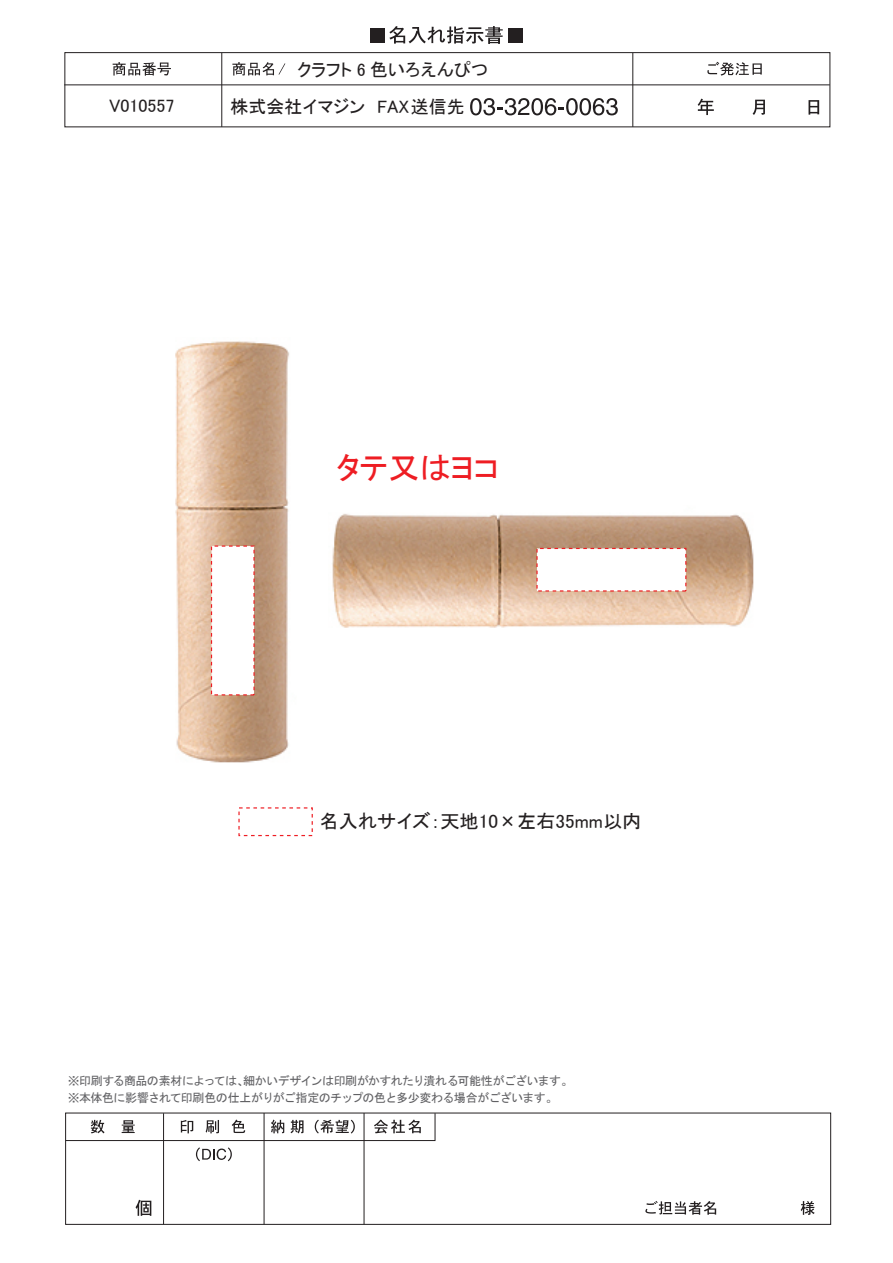
<style>
.page{position:relative;width:893px;height:1263px;background:#fff}
.page>*{position:absolute;margin:0;border:0;box-sizing:border-box;transform-origin:0 0}
.t1{font:31.5px "MS P Gothic";color:#ee1d23}
.t2{font:19.2px "MS P Gothic";color:#231f20}
.t3{font:18px "MS P Gothic";color:#231f20}
.t4{font:12px/17px "MS Gothic";letter-spacing:-.045em;color:#616164}
</style>
<div class="page">
<div style="left:65px;top:1113px;width:766px;height:112px;border:1px solid #231f20"></div>
<hr style="left:264px;top:1113px;width:1px;height:111px;background:#231f20">
<hr style="left:163px;top:1113px;width:1px;height:111px;background:#231f20">
<hr style="left:364px;top:1113px;width:1px;height:111px;background:#231f20">
<svg style="left:65px;top:1112px;width:371px;height:29px"></svg>
<svg style="left:196px;top:1147px;width:36px;height:14px"></svg>
<svg style="left:136px;top:1200px;width:15px;height:16px"></svg>
<svg style="left:645px;top:1201px;width:71px;height:14px"></svg>
<svg style="left:801px;top:1201px;width:14px;height:14px"></svg>
<div style="left:64px;top:52px;width:766px;height:75px;border:1px solid #231f20"></div>
<svg style="left:698px;top:99px;width:16px;height:16px"></svg>
<svg style="left:753px;top:100px;width:12px;height:15px"></svg>
<svg style="left:808px;top:100px;width:11px;height:15px"></svg>
<hr style="left:221px;top:53px;width:1px;height:74px;background:#231f20">
<div style="left:370px;top:28px;width:15px;height:14px;background:#231f20"></div>
<svg style="left:389px;top:26px;width:114px;height:18px"></svg>
<div style="left:508px;top:28px;width:15px;height:14px;background:#231f20"></div>
<svg style="left:470px;top:98px;width:148px;height:17px"></svg>
<hr style="left:632px;top:53px;width:1px;height:74px;background:#231f20">
<hr style="left:64px;top:84px;width:766px;height:1px;background:#231f20">
<svg style="left:113px;top:62px;width:58px;height:14px"></svg>
<svg style="left:232px;top:62px;width:53px;height:14px"></svg>
<svg style="left:707px;top:62px;width:55px;height:14px"></svg>
<img style="left:175px;top:341px;width:115px;height:422px">
<div style="left:211px;top:545px;width:44px;height:150px;background:#fff;border:1px dashed #ee1d23"></div>
<img style="left:332px;top:513px;width:422px;height:115px">
<div style="left:536px;top:548px;width:150px;height:44px;background:#fff"></div>
<h3 class="t3" style="left:109px;top:96px;width:67px">V010557</h3>
<h3 class="t3" style="left:297px;top:60px;width:193px">クラフト 6 色いろえんぴつ</h3>
<h3 class="t3" style="left:231px;top:98px;width:236px">株式会社イマジン FAX送信先</h3>
<h1 class="t1" style="left:336px;top:451px;width:165px">タテ又はヨコ</h1>
<h2 class="t2" style="left:320px;top:812px;width:323px">名入れサイズ：天地10×左右35mm以内</h2>
<p class="t4" style="left:68px;top:1072px;width:507px">※印刷する商品の素材によっては、細かいデザインは印刷がかすれたり潰れる可能性がございます。※本体色に影響されて印刷色の仕上がりがご指定のチップの色と多少変わる場合がございます。</p>
</div>
